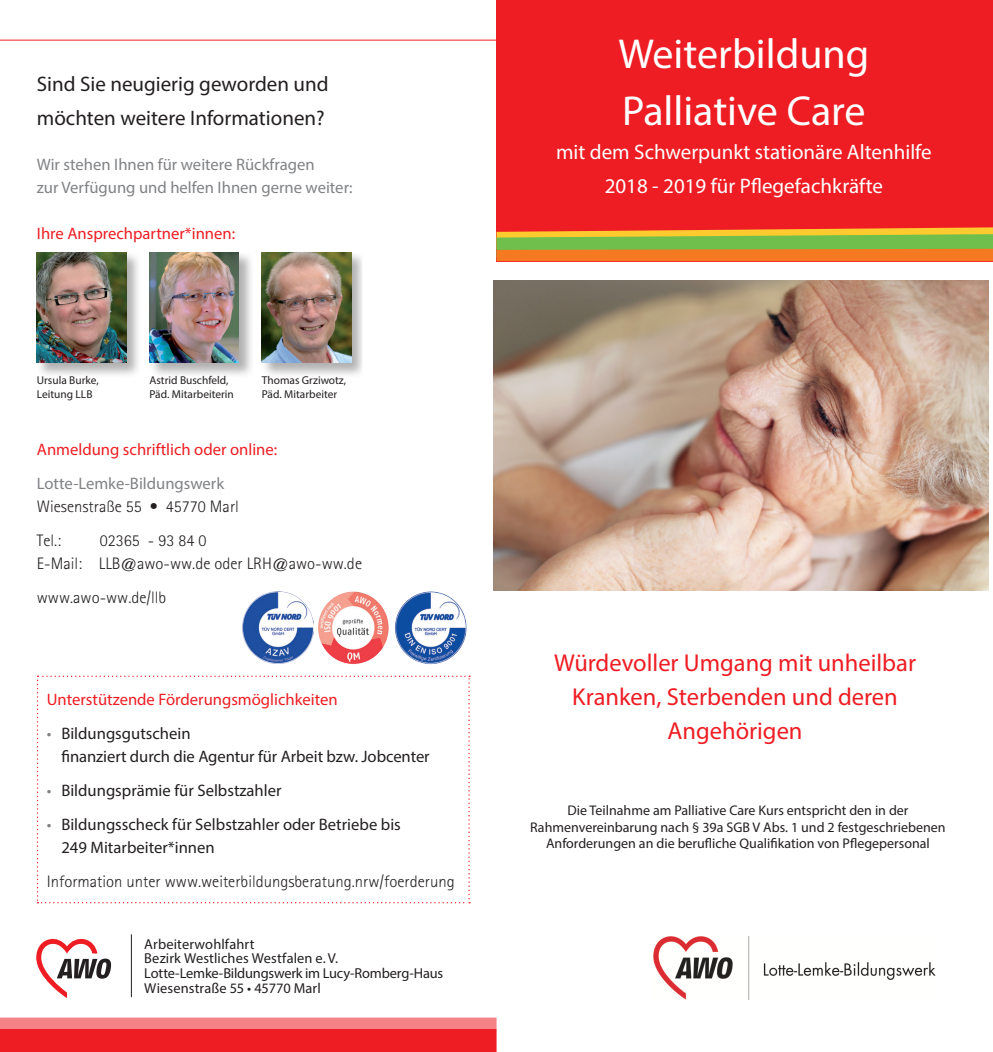
<style>
.page{position:relative;width:993px;height:1052px;background:#fff}
.page>*{position:absolute;margin:0;border:0;box-sizing:border-box;transform-origin:0 0}
.Headline_Titel_weiß{font:42px "Myriad Pro";color:#fff}
.Headline_Titel_schwa{font:24.5px/34.1px "Myriad Pro";color:#ee1d23;text-align:center}
.Headline_Titel_weiß-2{font:21px/34.1px "Myriad Pro";color:#fff;text-align:center}
.Fließtext{font:21px "Myriad Pro";color:#231f20}
.Fließtext-2{font:16.62px/22.8px "Myriad Pro";color:#231f20}
.Fließtext-3{font:300 16.62px/22.8px "AT Rotis Sans Serif";color:#231f20}
.Fließtext-4{font:16.62px/22.8px "Myriad Pro";color:#808285}
.Fließtext-5{font:16.62px "Myriad Pro";color:#ee1d23}
.t1{font:14.35px "Myriad Pro";letter-spacing:.005em;color:#231f20}
.t2{font:14.35px "Myriad Pro";letter-spacing:-.015em;color:#231f20}
.t3{font:14px/16.8px "Myriad Pro";color:#231f20;text-align:center}
.BU_neu{font:11.38px/13.7px "Myriad Pro";color:#231f20}
.BU{font:11.38px "Myriad Pro";color:#231f20}
.s1{color:#808285}
</style>
<div class="page">
<div style="left:496px;top:0;width:496px;height:261px;background:#ee1d23"></div>
<svg style="left:496px;top:227px;width:496px;height:34px;background:#c19c34"></svg>
<div style="left:0;top:1017px;width:496px;height:35px;background:#ee1d23"></div>
<div style="left:0;top:1017px;width:496px;height:12px;background:#f58285"></div>
<div style="left:36px;top:251px;width:106px;height:128px;background:#231f20;opacity:.35"></div>
<img style="left:37px;top:252px;width:89px;height:111px">
<div style="left:148px;top:251px;width:107px;height:128px;background:#231f20;opacity:.35"></div>
<img style="left:149px;top:252px;width:90px;height:111px">
<div style="left:261px;top:251px;width:105px;height:128px;background:#231f20;opacity:.35"></div>
<img style="left:262px;top:252px;width:89px;height:111px">
<hr style="left:0;top:40px;width:496px;height:1px;background:#ee1d23">
<svg style="left:37px;top:675px;width:433px;height:228px"></svg>
<img style="left:318px;top:591px;width:71px;height:73px">
<svg style="left:395px;top:591px;width:72px;height:73px"></svg>
<img style="left:242px;top:592px;width:71px;height:71px">
<svg style="left:36px;top:939px;width:75px;height:59px"></svg>
<hr style="left:131px;top:934px;width:1px;height:63px;background:#231f20">
<div style="left:362px;top:235px;width:122px;height:180px;background:#fff"></div>
<img style="left:653px;top:936px;width:281px;height:63px">
<img style="left:493px;top:281px;width:494px;height:309px">
<p class="Fließtext" style="left:37px;top:71px;width:293px">Sind Sie neugierig geworden und</p>
<p class="Fließtext" style="left:37px;top:105px;width:289px">möchten weitere Informationen?</p>
<p class="Fließtext-4" style="left:37px;top:153px;width:317px">Wir stehen Ihnen für weitere Rückfragen<br>zur Verfügung und helfen Ihnen gerne weiter:</p>
<p class="Fließtext-5" style="left:37px;top:223px;width:200px">Ihre Ansprechpartner*innen:</p>
<p class="BU_neu" style="left:37px;top:373px;width:63px">Ursula Burke,</p>
<p class="BU_neu" style="left:37px;top:387px;width:57px">Leitung LLB</p>
<p class="BU_neu" style="left:149px;top:373px;width:86px">Astrid Buschfeld,<br>Päd. Mitarbeiterin</p>
<p class="BU" style="left:262px;top:373px;width:86px">Thomas Grziwotz,</p>
<p class="BU" style="left:262px;top:387px;width:77px">Päd. Mitarbeiter</p>
<p class="Fließtext-5" style="left:37px;top:439px;width:242px">Anmeldung schriftlich oder online:</p>
<p class="Fließtext-4" style="left:37px;top:472px;width:189px">Lotte-Lemke-Bildungswerk</p>
<p class="Fließtext-3" style="left:37px;top:495px;width:203px">Wiesenstraße 55 • 45770 Marl</p>
<p class="Fließtext-3" style="left:37px;top:529px;width:26px">Tel.:</p>
<p class="Fließtext-3" style="left:37px;top:529px;width:326px;text-indent:63px">02365 - 93 84 0<br>E-Mail: LLB@awo-ww.de oder LRH@awo-ww.de</p>
<p class="Fließtext-3" style="left:37px;top:586px;width:131px">www.awo-ww.de/llb</p>
<p class="Fließtext-5" style="left:47px;top:689px;width:292px">Unterstützende Förderungsmöglichkeiten</p>
<p class="Fließtext-2" style="left:61px;top:722px;width:370px;text-indent:-15px"><span class="s1">•</span> Bildungsgutschein<br>finanziert durch die Agentur für Arbeit bzw. Jobcenter</p>
<p class="Fließtext-2" style="left:47px;top:779px;width:236px"><span class="s1">•</span> Bildungsprämie für Selbstzahler</p>
<p class="Fließtext-2" style="left:61px;top:813px;width:341px;text-indent:-15px"><span class="s1">•</span> Bildungsscheck für Selbstzahler oder Betriebe bis<br>249 Mitarbeiter*innen</p>
<p class="Fließtext-3" style="left:47px;top:870px;width:409px">Information unter www.weiterbildungsberatung.nrw/foerderung</p>
<p class="t1" style="left:144px;top:935px;width:112px">Arbeiterwohlfahrt</p>
<p class="t1" style="left:144px;top:949px;width:195px">Bezirk Westliches Westfalen e.V.</p>
<p class="t2" style="left:144px;top:964px;width:300px">Lotte-Lemke-Bildungswerk im Lucy-Romberg-Haus</p>
<p class="t1" style="left:144px;top:979px;width:178px">Wiesenstraße 55 • 45770 Marl</p>
<p class="Headline_Titel_weiß" style="left:618px;top:28px;width:252px">Weiterbildung</p>
<p class="Headline_Titel_weiß" style="left:622px;top:85px;width:245px">Palliative Care</p>
<p class="Headline_Titel_weiß-2" style="left:556px;top:135px;width:377px">mit dem Schwerpunkt stationäre Altenhilfe<br>2018 - 2019 für Pflegefachkräfte</p>
<p class="Headline_Titel_schwa" style="left:554px;top:645px;width:363px">Würdevoller Umgang mit unheilbar<br>Kranken, Sterbenden und deren<br>Angehörigen</p>
<p class="t3" style="left:530px;top:801px;width:417px">Die Teilnahme am Palliative Care Kurs entspricht den in der<br>Rahmenvereinbarung nach § 39a SGB V Abs. 1 und 2 festgeschriebenen<br>Anforderungen an die berufliche Qualifikation von Pflegepersonal</p>
</div>
